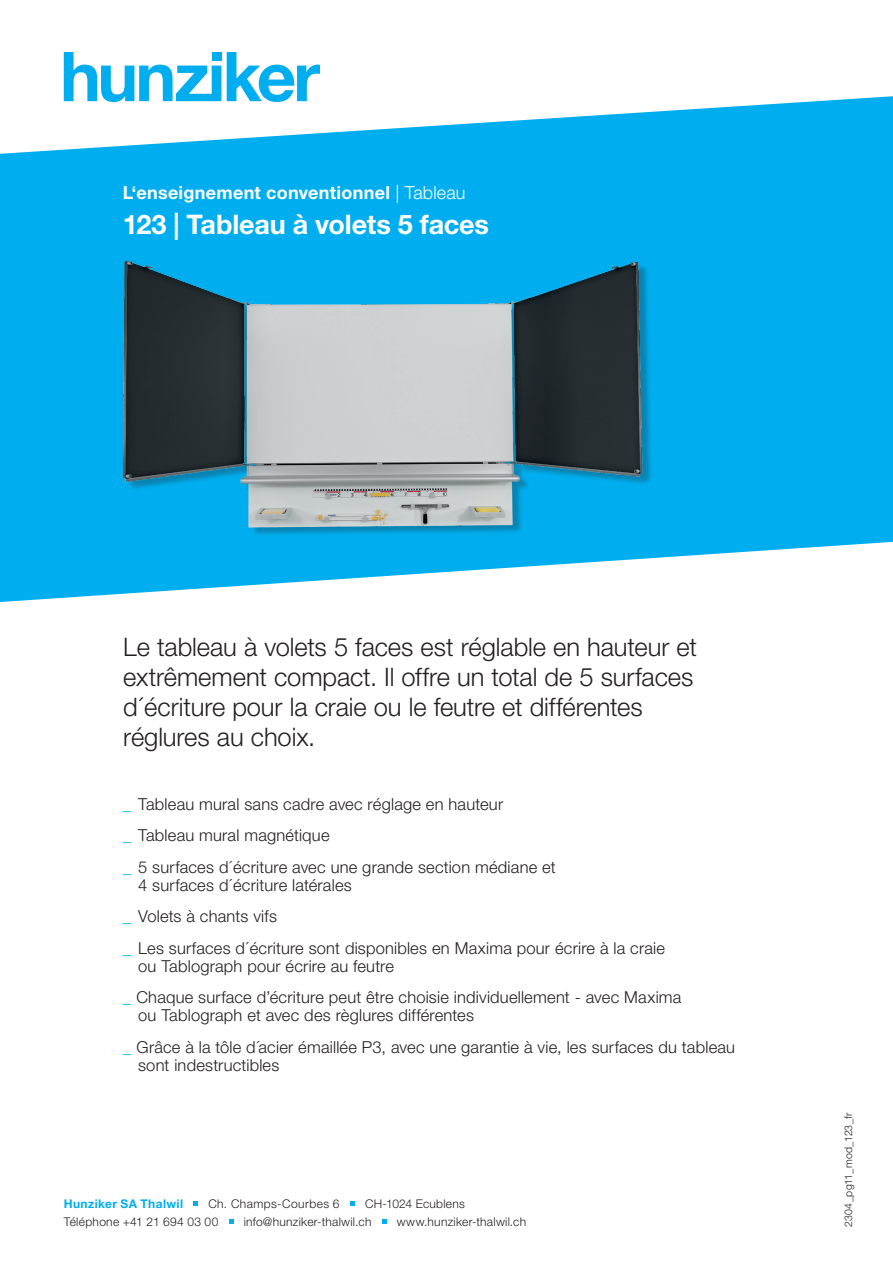
<style>
.page{position:relative;width:893px;height:1263px;background:#fff}
.page>*{position:absolute;margin:0;border:0;box-sizing:border-box;transform-origin:0 0}
.t1{font:700 27px "Helvetica Neue LT Pro";letter-spacing:-.005em;color:#fff}
.t2{font:300 25.5px/30px "Helvetica Neue LT Pro";letter-spacing:-.005em;color:#231f20}
.t3{font:700 18px "Helvetica Neue LT Pro";letter-spacing:.015em;color:#fff}
.t4{font:300 16.5px/31.5px "Helvetica Neue LT Pro";letter-spacing:.015em;color:#231f20}
.t5{font:300 12px "Helvetica Neue LT Pro";letter-spacing:.025em;color:#231f20}
.t6{font:700 12px "Helvetica Neue LT Pro";letter-spacing:.03em;color:#00aeef}
.t7{font:300 10.5px "Helvetica Neue LT Pro";letter-spacing:.02em;color:#231f20}
.s1{font-weight:300}
.s2{color:#00aeef}
</style>
<div class="page">
<svg style="left:0;top:96px;width:893px;height:451px;background:#26baf1"></svg>
<img style="left:0;top:258px;width:820px;height:344px">
<svg style="left:64px;top:52px;width:157px;height:50px"></svg>
<div style="left:212px;top:52px;width:9px;height:8px;background:#00aeef"></div>
<svg style="left:227px;top:52px;width:93px;height:50px"></svg>
<svg style="left:194px;top:1201px;width:4px;height:4px"></svg>
<svg style="left:350px;top:1201px;width:4px;height:4px"></svg>
<svg style="left:229px;top:1219px;width:4px;height:4px"></svg>
<svg style="left:382px;top:1219px;width:4px;height:4px"></svg>
<p class="t3" style="left:123px;top:181px;width:344px">L‘enseignement conventionnel <span class="s1">| Tableau</span></p>
<h1 class="t1" style="left:123px;top:207px;width:368px">123 | Tableau à volets 5 faces</h1>
<h2 class="t2" style="left:123px;top:631px;width:575px">Le tableau à volets 5 faces est réglable en hauteur et extrêmement compact. Il offre un total de 5 surfaces d´écriture pour la craie ou le feutre et différentes réglures au choix.</h2>
<p class="t4" style="left:123px;top:788px;width:434px"><span class="s2">_</span> Tableau mural sans cadre avec réglage en hauteur<br><span class="s2">_</span> Tableau mural magnétique<br><span class="s2">_</span> 5 surfaces d´écriture avec une grande section médiane et</p>
<p class="t4" style="left:123px;top:869px;width:543px;text-indent:15px">4 surfaces d´écriture latérales<br><span class="s2">_</span> Volets à chants vifs<br><span class="s2">_</span> Les surfaces d´écriture sont disponibles en Maxima pour écrire à la craie</p>
<p class="t4" style="left:123px;top:950px;width:560px;text-indent:15px">ou Tablograph pour écrire au feutre<br><span class="s2">_</span> Chaque surface d’écriture peut être choisie individuellement - avec Maxima</p>
<p class="t4" style="left:123px;top:999px;width:613px;text-indent:15px">ou Tablograph et avec des règlures différentes<br><span class="s2">_</span> Grâce à la tôle d´acier émaillée P3, avec une garantie à vie, les surfaces du tableau</p>
<p class="t4" style="left:138px;top:1049px;width:143px">sont indestructibles</p>
<p class="t6" style="left:64px;top:1196px;width:121px">Hunziker SA Thalwil</p>
<p class="t5" style="left:208px;top:1196px;width:133px">Ch. Champs-Courbes 6</p>
<p class="t5" style="left:365px;top:1196px;width:102px">CH-1024 Ecublens</p>
<p class="t5" style="left:64px;top:1214px;width:156px">Téléphone +41 21 694 03 00</p>
<p class="t5" style="left:244px;top:1214px;width:129px">info@hunziker-thalwil.ch</p>
<p class="t5" style="left:397px;top:1214px;width:131px">www.hunziker-thalwil.ch</p>
<p class="t7" style="left:842px;top:1227px;width:116px;rotate:-90deg">2304_pg11_mod_123_fr</p>
</div>
